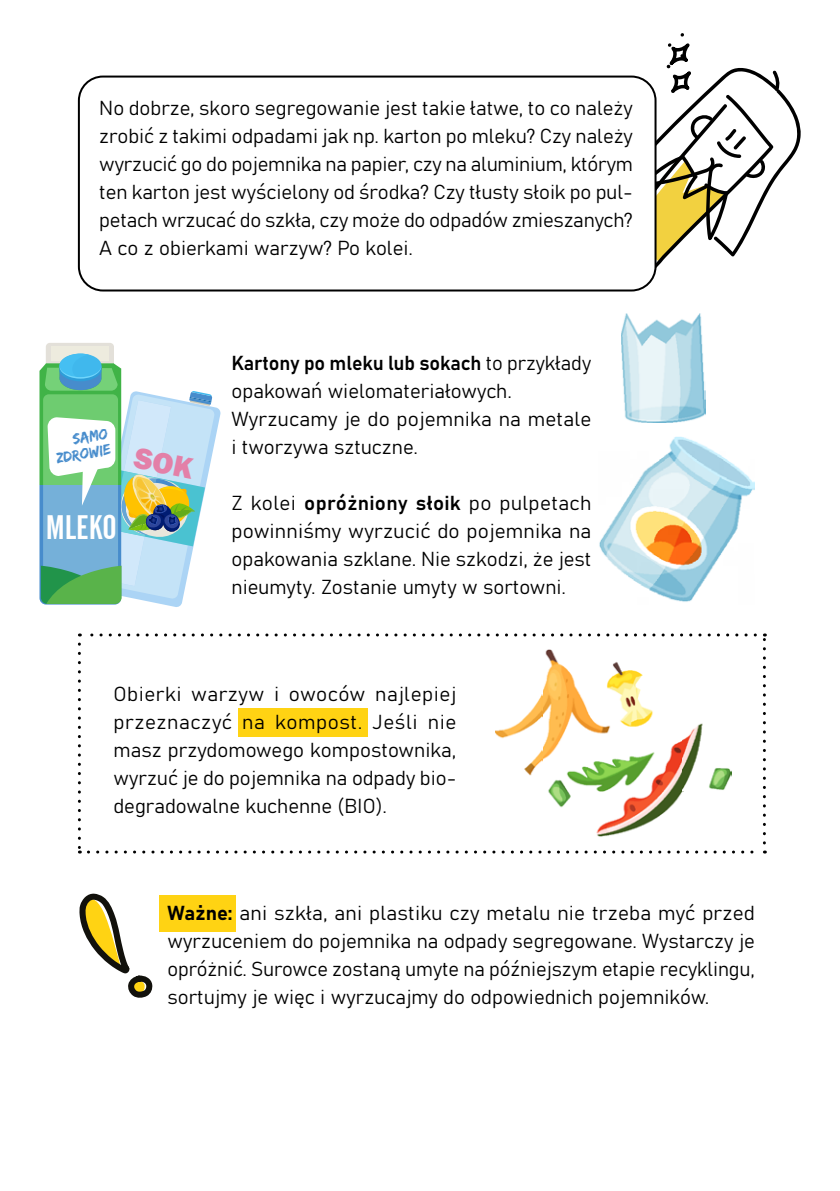
<style>
.page{position:relative;width:840px;height:1191px;background:#fff}
.page>*{position:absolute;margin:0;border:0;box-sizing:border-box;transform-origin:0 0}
.t1{font:33.8px "Alternate Gothic No 2 BT";color:#fff}
.t2{font:20px/28px "Bahnschrift";color:#000;text-align:justify}
.t3{font:13.2px/16px "Edo";color:#478ccc;text-align:right}
</style>
<div class="page">
<svg style="left:625px;top:33px;width:175px;height:243px"></svg>
<div style="left:79px;top:77px;width:576px;height:213px;background:#fff;border-radius:24px"></div>
<div style="left:78px;top:76px;width:578px;height:215px;border:2px solid #000;border-radius:24px"></div>
<div style="left:238px;top:709px;width:129px;height:28px;background:#ffd313"></div>
<div style="left:159px;top:895px;width:76px;height:36px;background:#ffd313"></div>
<svg style="left:79px;top:893px;width:74px;height:105px"></svg>
<svg style="left:78px;top:644px;width:3px;height:209px"></svg>
<svg style="left:88px;top:850px;width:677px;height:3px"></svg>
<svg style="left:762px;top:633px;width:3px;height:210px"></svg>
<svg style="left:79px;top:633px;width:676px;height:3px"></svg>
<img style="left:599px;top:436px;width:154px;height:166px">
<img style="left:621px;top:314px;width:84px;height:109px">
<img style="left:542px;top:649px;width:141px;height:188px">
<img style="left:495px;top:694px;width:47px;height:82px">
<img style="left:682px;top:696px;width:48px;height:94px">
<svg style="left:39px;top:343px;width:182px;height:264px"></svg>
<p class="t2" style="left:99px;top:93px;width:535px">No dobrze, skoro segregowanie jest takie łatwe, to co należy zrobić z takimi odpadami jak np. karton po mleku? Czy należy wyrzucić go do pojemnika na papier, czy na aluminium, którym ten karton jest wyścielony od środka? Czy tłusty słoik po pul&shy;petach wrzucać do szkła, czy może do odpadów zmieszanych?<br>A co z obierkami warzyw? Po kolei.</p>
<p class="t3" style="left:52px;top:435px;width:57px;rotate:-10deg">SAMO<br>ZDROWIE</p>
<h1 class="t1" style="left:46px;top:508px;width:72px">MLEKO</h1>
<p class="t2" style="left:231px;top:348px;width:361px;text-align:left">Kartony po mleku lub sokach to przykłady opakowań wielomateriałowych.<br>Wyrzucamy je do pojemnika na metale i tworzywa sztuczne.</p>
<p class="t2" style="left:231px;top:488px;width:361px">Z kolei opróżniony słoik po pulpetach powinniśmy wyrzucić do pojemnika na opakowania szklane. Nie szkodzi, że jest nieumyty. Zostanie umyty w sortowni.</p>
<p class="t2" style="left:113px;top:678px;width:344px">Obierki warzyw i owoców najlepiej przeznaczyć na kompost. Jeśli nie masz przydomowego kompostownika, wyrzuć je do pojemnika na odpady bio&shy;degradowalne kuchenne (BIO).</p>
<p class="t2" style="left:167px;top:897px;width:588px">Ważne: ani szkła, ani plastiku czy metalu nie trzeba myć przed wyrzuceniem do pojemnika na odpady segregowane. Wystarczy je opróżnić. Surowce zostaną umyte na późniejszym etapie recyklingu, sortujmy je więc i wyrzucajmy do odpowiednich pojemników.</p>
</div>
